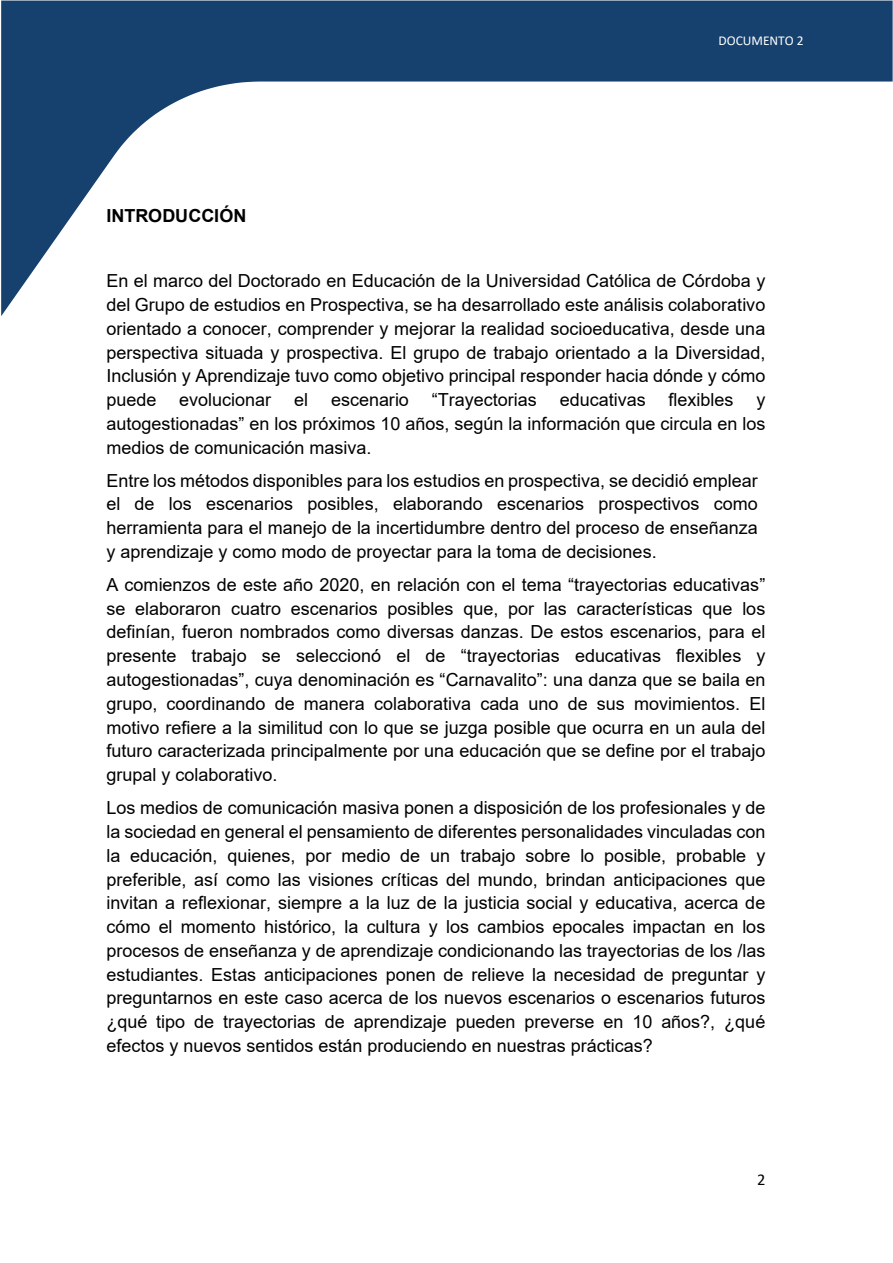
<style>
.page{position:relative;width:893px;height:1263px;background:#fff}
.page>*{position:absolute;margin:0;border:0;box-sizing:border-box;transform-origin:0 0}
.t1{font:18px/23.9px "Arial";color:#000;text-align:justify}
.t2{font:700 18px "Arial";color:#000}
.t3{font:16.5px "Calibri";color:#000}
.t4{font:13.5px "Calibri";color:#fff}
</style>
<div class="page">
<svg style="left:1px;top:1px;width:892px;height:315px"></svg>
<div style="left:718px;top:33px;width:102px;height:15px;background:#16406d"></div>
<img style="left:109px;top:233px;width:678px;height:83px">
<div style="left:104px;top:172px;width:664px;height:33px;background:#fff"></div>
<div style="left:104px;top:205px;width:664px;height:24px;background:#fff"></div>
<div style="left:104px;top:238px;width:656px;height:23px;background:#fff"></div>
<div style="left:104px;top:270px;width:664px;height:24px;background:#fff"></div>
<div style="left:104px;top:294px;width:664px;height:24px;background:#fff"></div>
<p class="t2" style="left:106px;top:203px;width:141px">INTRODUCCIÓN</p>
<p class="t4" style="left:718px;top:31px;width:87px">DOCUMENTO 2</p>
<p class="t1" style="left:106px;top:269px;width:661px">En el marco del Doctorado en Educación de la Universidad Católica de Córdoba y del Grupo de estudios en Prospectiva, se ha desarrollado este análisis colaborativo orientado a conocer, comprender y mejorar la realidad socioeducativa, desde una perspectiva situada y prospectiva. El grupo de trabajo orientado a la Diversidad, Inclusión y Aprendizaje tuvo como objetivo principal responder hacia dónde y cómo puede</p>
<p class="t1" style="left:179px;top:388px;width:94px">evolucionar</p>
<p class="t1" style="left:294px;top:388px;width:15px">el</p>
<p class="t1" style="left:331px;top:388px;width:79px">escenario</p>
<p class="t1" style="left:432px;top:388px;width:107px">“Trayectorias</p>
<p class="t1" style="left:560px;top:388px;width:87px">educativas</p>
<p class="t1" style="left:669px;top:388px;width:66px">flexibles</p>
<p class="t1" style="left:106px;top:388px;width:660px;text-indent:650px">y autogestionadas” en los próximos 10 años, según la información que circula en los medios de comunicación masiva.</p>
<p class="t1" style="left:106px;top:468px;width:653px">Entre los métodos disponibles para los estudios en prospectiva, se decidió emplear el de los escenarios posibles, elaborando escenarios prospectivos como herramienta para el manejo de la incertidumbre dentro del proceso de enseñanza y aprendizaje y como modo de proyectar para la toma de decisiones.</p>
<p class="t1" style="left:106px;top:572px;width:661px">A comienzos de este año 2020, en relación con el tema “trayectorias educativas” se elaboraron cuatro escenarios posibles que, por las características que los definían, fueron nombrados como diversas danzas. De estos escenarios, para el presente trabajo se seleccionó el de “trayectorias educativas flexibles y autogestionadas”, cuya denominación es “Carnavalito”: una danza que se baila en grupo, coordinando de manera colaborativa cada uno de sus movimientos. El motivo refiere a la similitud con lo que se juzga posible que ocurra en un aula del futuro caracterizada principalmente por una educación que se define por el trabajo grupal y colaborativo.</p>
<p class="t1" style="left:106px;top:796px;width:661px">Los medios de comunicación masiva ponen a disposición de los profesionales y de la sociedad en general el pensamiento de diferentes personalidades vinculadas con la educación, quienes, por medio de un trabajo sobre lo posible, probable y preferible, así como las visiones críticas del mundo, brindan anticipaciones que invitan a reflexionar, siempre a la luz de la justicia social y educativa, acerca de cómo el momento histórico, la cultura y los cambios epocales impactan en los procesos de enseñanza y de aprendizaje condicionando las trayectorias de los /las estudiantes. Estas anticipaciones ponen de relieve la necesidad de preguntar y preguntarnos en este caso acerca de los nuevos escenarios o escenarios futuros ¿qué tipo de trayectorias de aprendizaje pueden preverse en 10 años?, ¿qué efectos y nuevos sentidos están produciendo en nuestras prácticas?</p>
<p class="t3" style="left:757px;top:1168px;width:10px">2</p>
</div>
